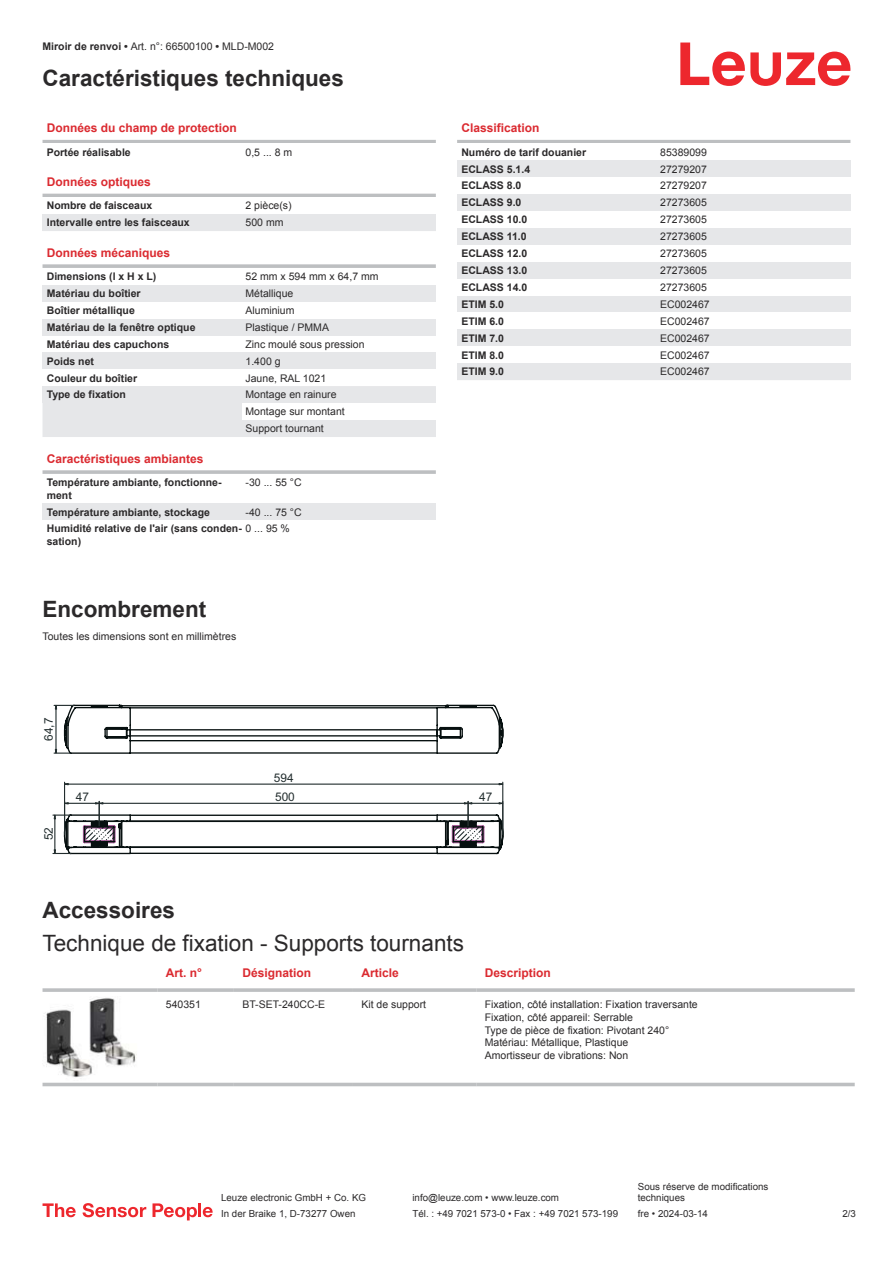
<style>
.page{position:relative;width:893px;height:1263px;background:#fff}
.page>*{position:absolute;margin:0;border:0;box-sizing:border-box;transform-origin:0 0}
.t1{font:700 22.5px "Arial";color:#2b292a}
.t2{font:22.5px "Arial";color:#2b292a}
.t3{font:700 12px "Arial";color:#db2a30}
.t4{font:11.85px "Arial";color:#222d2e}
.t5{font:10.5px/12.6px "Arial";color:#2b292a}
.t6{font:700 10.5px/12.6px "Arial";color:#2b292a}
.t7{font:9.75px/11.7px "Arial";color:#2b292a}
.s1{font-weight:700}
.s2{font-weight:400}
</style>
<div class="page">
<svg style="left:680px;top:43px;width:170px;height:43px"></svg>
<div style="left:43px;top:403px;width:199px;height:34px;background:#e6e7e9"></div>
<hr style="left:43px;top:140px;width:393px;height:3px;background:#bdbfc1">
<hr style="left:43px;top:194px;width:393px;height:3px;background:#bdbfc1">
<div style="left:43px;top:214px;width:199px;height:17px;background:#e6e7e9"></div>
<div style="left:242px;top:214px;width:194px;height:17px;background:#e6e7e9"></div>
<svg style="left:43px;top:264px;width:393px;height:4px;background:#c3c5c7"></svg>
<div style="left:43px;top:285px;width:199px;height:17px;background:#e6e7e9"></div>
<div style="left:242px;top:285px;width:194px;height:17px;background:#e6e7e9"></div>
<div style="left:43px;top:319px;width:199px;height:17px;background:#e6e7e9"></div>
<div style="left:242px;top:319px;width:194px;height:17px;background:#e6e7e9"></div>
<div style="left:43px;top:352px;width:199px;height:17px;background:#e6e7e9"></div>
<div style="left:242px;top:352px;width:194px;height:17px;background:#e6e7e9"></div>
<div style="left:43px;top:386px;width:199px;height:17px;background:#e6e7e9"></div>
<div style="left:242px;top:386px;width:194px;height:51px;background:#e6e7e9"></div>
<div style="left:242px;top:403px;width:194px;height:17px;background:#fff"></div>
<svg style="left:43px;top:470px;width:393px;height:4px;background:#c3c5c7"></svg>
<div style="left:43px;top:503px;width:199px;height:17px;background:#e6e7e9"></div>
<div style="left:242px;top:503px;width:194px;height:17px;background:#e6e7e9"></div>
<div style="left:43px;top:1082px;width:812px;height:5px;background:#eceded"></div>
<svg style="left:43px;top:988px;width:114px;height:4px"></svg>
<svg style="left:157px;top:988px;width:77px;height:4px"></svg>
<svg style="left:234px;top:988px;width:119px;height:4px"></svg>
<svg style="left:353px;top:988px;width:123px;height:4px"></svg>
<svg style="left:476px;top:988px;width:379px;height:4px;background:#c3c5c7"></svg>
<hr style="left:43px;top:1083px;width:114px;height:3px;background:#bdbfc1">
<hr style="left:157px;top:1083px;width:77px;height:3px;background:#bdbfc1">
<hr style="left:234px;top:1083px;width:119px;height:3px;background:#bdbfc1">
<hr style="left:353px;top:1083px;width:123px;height:3px;background:#bdbfc1">
<hr style="left:476px;top:1083px;width:379px;height:3px;background:#bdbfc1">
<img style="left:44px;top:998px;width:93px;height:80px">
<hr style="left:457px;top:140px;width:393px;height:3px;background:#bdbfc1">
<div style="left:457px;top:160px;width:200px;height:17px;background:#e6e7e9"></div>
<div style="left:657px;top:160px;width:193px;height:17px;background:#e6e7e9"></div>
<div style="left:457px;top:194px;width:200px;height:17px;background:#e6e7e9"></div>
<div style="left:657px;top:194px;width:193px;height:17px;background:#e6e7e9"></div>
<div style="left:457px;top:228px;width:200px;height:17px;background:#e6e7e9"></div>
<div style="left:657px;top:228px;width:193px;height:17px;background:#e6e7e9"></div>
<div style="left:457px;top:262px;width:200px;height:17px;background:#e6e7e9"></div>
<div style="left:657px;top:262px;width:193px;height:17px;background:#e6e7e9"></div>
<div style="left:457px;top:296px;width:200px;height:16px;background:#e6e7e9"></div>
<div style="left:657px;top:296px;width:193px;height:16px;background:#e6e7e9"></div>
<div style="left:457px;top:329px;width:200px;height:17px;background:#e6e7e9"></div>
<div style="left:657px;top:329px;width:193px;height:17px;background:#e6e7e9"></div>
<div style="left:457px;top:363px;width:200px;height:17px;background:#e6e7e9"></div>
<div style="left:657px;top:363px;width:193px;height:17px;background:#e6e7e9"></div>
<svg style="left:43px;top:1203px;width:33px;height:14px"></svg>
<svg style="left:83px;top:1203px;width:63px;height:14px"></svg>
<svg style="left:153px;top:1203px;width:44px;height:17px"></svg>
<hr style="left:198px;top:1203px;width:3px;height:14px;background:#ed272d">
<svg style="left:203px;top:1207px;width:10px;height:10px"></svg>
<hr style="left:64px;top:782px;width:1px;height:52px;background:#222d2e">
<hr style="left:502px;top:782px;width:1px;height:52px;background:#222d2e">
<hr style="left:68px;top:783px;width:431px;height:2px;background:#222d2e">
<svg style="left:65px;top:782px;width:5px;height:4px"></svg>
<svg style="left:498px;top:782px;width:5px;height:4px"></svg>
<svg style="left:54px;top:705px;width:449px;height:49px"></svg>
<svg style="left:53px;top:800px;width:450px;height:54px"></svg>
<p class="t5" style="left:43px;top:41px;width:233px"><span class="s1">Miroir de renvoi •</span> Art. n°: 66500100 <span class="s1">•</span> MLD-M002</p>
<h1 class="t1" style="left:43px;top:70px;width:303px">Caractéristiques techniques</h1>
<p class="t3" style="left:47px;top:123px;width:192px">Données du champ de protection</p>
<p class="t6" style="left:47px;top:147px;width:86px">Portée réalisable</p>
<p class="t5" style="left:246px;top:147px;width:48px">0,5 ... 8 m</p>
<p class="t3" style="left:47px;top:177px;width:106px">Données optiques</p>
<p class="t6" style="left:47px;top:200px;width:107px">Nombre de faisceaux</p>
<p class="t5" style="left:246px;top:200px;width:48px">2 pièce(s)</p>
<p class="t6" style="left:47px;top:217px;width:144px">Intervalle entre les faisceaux</p>
<p class="t5" style="left:246px;top:217px;width:39px">500 mm</p>
<p class="t3" style="left:47px;top:248px;width:125px">Données mécaniques</p>
<p class="t6" style="left:47px;top:271px;width:111px">Dimensions (l x H x L)</p>
<p class="t5" style="left:246px;top:271px;width:135px">52 mm x 594 mm x 64,7 mm</p>
<p class="t6" style="left:47px;top:288px;width:95px">Matériau du boîtier</p>
<p class="t5" style="left:246px;top:288px;width:49px">Métallique</p>
<p class="t6" style="left:47px;top:305px;width:90px">Boîtier métallique</p>
<p class="t5" style="left:246px;top:305px;width:51px">Aluminium</p>
<p class="t6" style="left:47px;top:322px;width:150px">Matériau de la fenêtre optique</p>
<p class="t5" style="left:246px;top:322px;width:85px">Plastique / PMMA</p>
<p class="t6" style="left:47px;top:339px;width:124px">Matériau des capuchons</p>
<p class="t5" style="left:246px;top:339px;width:121px">Zinc moulé sous pression</p>
<p class="t6" style="left:47px;top:356px;width:49px">Poids net</p>
<p class="t5" style="left:246px;top:356px;width:37px">1.400 g</p>
<p class="t6" style="left:47px;top:373px;width:92px">Couleur du boîtier</p>
<p class="t5" style="left:246px;top:373px;width:82px">Jaune, RAL 1021</p>
<p class="t6" style="left:47px;top:389px;width:81px">Type de fixation</p>
<p class="t5" style="left:246px;top:387px;width:101px;line-height:17px">Montage en rainure<br>Montage sur montant<br>Support tournant</p>
<p class="t3" style="left:47px;top:454px;width:158px">Caractéristiques ambiantes</p>
<p class="t6" style="left:47px;top:477px;width:176px">Température ambiante, fonctionne&shy;ment</p>
<p class="t5" style="left:246px;top:477px;width:58px">-30 ... 55 °C</p>
<p class="t6" style="left:47px;top:507px;width:165px">Température ambiante, stockage</p>
<p class="t6" style="left:47px;top:504px;width:256px;line-height:17px;text-indent:199px"><span class="s2">-40 ... 75 °C<br></span>Humidité relative de l'air (sans conden- <span class="s2">0 ... 95 %</span></p>
<p class="t6" style="left:47px;top:536px;width:36px">sation)</p>
<h1 class="t1" style="left:43px;top:601px;width:165px">Encombrement</h1>
<p class="t5" style="left:43px;top:631px;width:195px">Toutes les dimensions sont en millimètres</p>
<p class="t4" style="left:44px;top:741px;width:25px;rotate:-90deg">64,7</p>
<p class="t4" style="left:274px;top:774px;width:21px">594</p>
<p class="t3" style="left:461px;top:123px;width:80px">Classification</p>
<p class="t6" style="left:461px;top:147px;width:126px">Numéro de tarif douanier</p>
<p class="t5" style="left:660px;top:147px;width:48px">85389099</p>
<p class="t6" style="left:461px;top:164px;width:70px">ECLASS 5.1.4</p>
<p class="t5" style="left:660px;top:164px;width:48px">27279207</p>
<p class="t6" style="left:461px;top:180px;width:62px">ECLASS 8.0</p>
<p class="t5" style="left:660px;top:180px;width:48px">27279207</p>
<p class="t6" style="left:461px;top:197px;width:62px">ECLASS 9.0</p>
<p class="t5" style="left:660px;top:197px;width:48px">27273605</p>
<p class="t6" style="left:461px;top:214px;width:67px">ECLASS 10.0</p>
<p class="t5" style="left:660px;top:214px;width:48px">27273605</p>
<p class="t6" style="left:461px;top:231px;width:67px">ECLASS 11.0</p>
<p class="t5" style="left:660px;top:231px;width:48px">27273605</p>
<p class="t6" style="left:461px;top:248px;width:67px">ECLASS 12.0</p>
<p class="t5" style="left:660px;top:248px;width:48px">27273605</p>
<p class="t6" style="left:461px;top:265px;width:67px">ECLASS 13.0</p>
<p class="t5" style="left:660px;top:265px;width:48px">27273605</p>
<p class="t6" style="left:461px;top:282px;width:67px">ECLASS 14.0</p>
<p class="t5" style="left:660px;top:282px;width:48px">27273605</p>
<p class="t6" style="left:461px;top:299px;width:44px">ETIM 5.0</p>
<p class="t5" style="left:660px;top:299px;width:51px">EC002467</p>
<p class="t6" style="left:461px;top:316px;width:44px">ETIM 6.0</p>
<p class="t5" style="left:660px;top:316px;width:51px">EC002467</p>
<p class="t6" style="left:461px;top:333px;width:44px">ETIM 7.0</p>
<p class="t5" style="left:660px;top:333px;width:51px">EC002467</p>
<p class="t6" style="left:461px;top:349px;width:44px">ETIM 8.0</p>
<p class="t5" style="left:660px;top:349px;width:51px">EC002467</p>
<p class="t6" style="left:461px;top:366px;width:44px">ETIM 9.0</p>
<p class="t5" style="left:660px;top:366px;width:51px">EC002467</p>
<p class="t4" style="left:44px;top:840px;width:15px;rotate:-90deg">52</p>
<p class="t4" style="left:275px;top:793px;width:21px">500</p>
<p class="t4" style="left:76px;top:793px;width:15px">47</p>
<p class="t4" style="left:479px;top:793px;width:15px">47</p>
<h1 class="t1" style="left:43px;top:901px;width:134px">Accessoires</h1>
<h1 class="t2" style="left:43px;top:935px;width:423px">Technique de fixation - Supports tournants</h1>
<p class="t3" style="left:166px;top:969px;width:38px">Art. n°</p>
<p class="t3" style="left:242px;top:969px;width:70px">Désignation</p>
<p class="t3" style="left:361px;top:969px;width:39px">Article</p>
<p class="t3" style="left:485px;top:969px;width:68px">Description</p>
<p class="t5" style="left:166px;top:999px;width:37px">540351</p>
<p class="t5" style="left:242px;top:999px;width:84px">BT-SET-240CC-E</p>
<p class="t5" style="left:361px;top:999px;width:66px">Kit de support</p>
<p class="t5" style="left:485px;top:999px;width:215px">Fixation, côté installation: Fixation traversante Fixation, côté appareil: Serrable<br>Type de pièce de fixation: Pivotant 240° Matériau: Métallique, Plastique<br>Amortisseur de vibrations: Non</p>
<p class="t7" style="left:221px;top:1193px;width:146px">Leuze electronic GmbH + Co. KG</p>
<p class="t7" style="left:412px;top:1193px;width:148px">info@leuze.com • www.leuze.com</p>
<p class="t7" style="left:638px;top:1181px;width:132px">Sous réserve de modifications techniques</p>
<p class="t7" style="left:221px;top:1209px;width:136px">In der Braike 1, D-73277 Owen</p>
<p class="t7" style="left:412px;top:1209px;width:207px">Tél. : +49 7021 573-0 • Fax : +49 7021 573-199</p>
<p class="t7" style="left:638px;top:1209px;width:72px">fre • 2024-03-14</p>
<p class="t7" style="left:842px;top:1209px;width:15px">2 /3</p>
</div>
